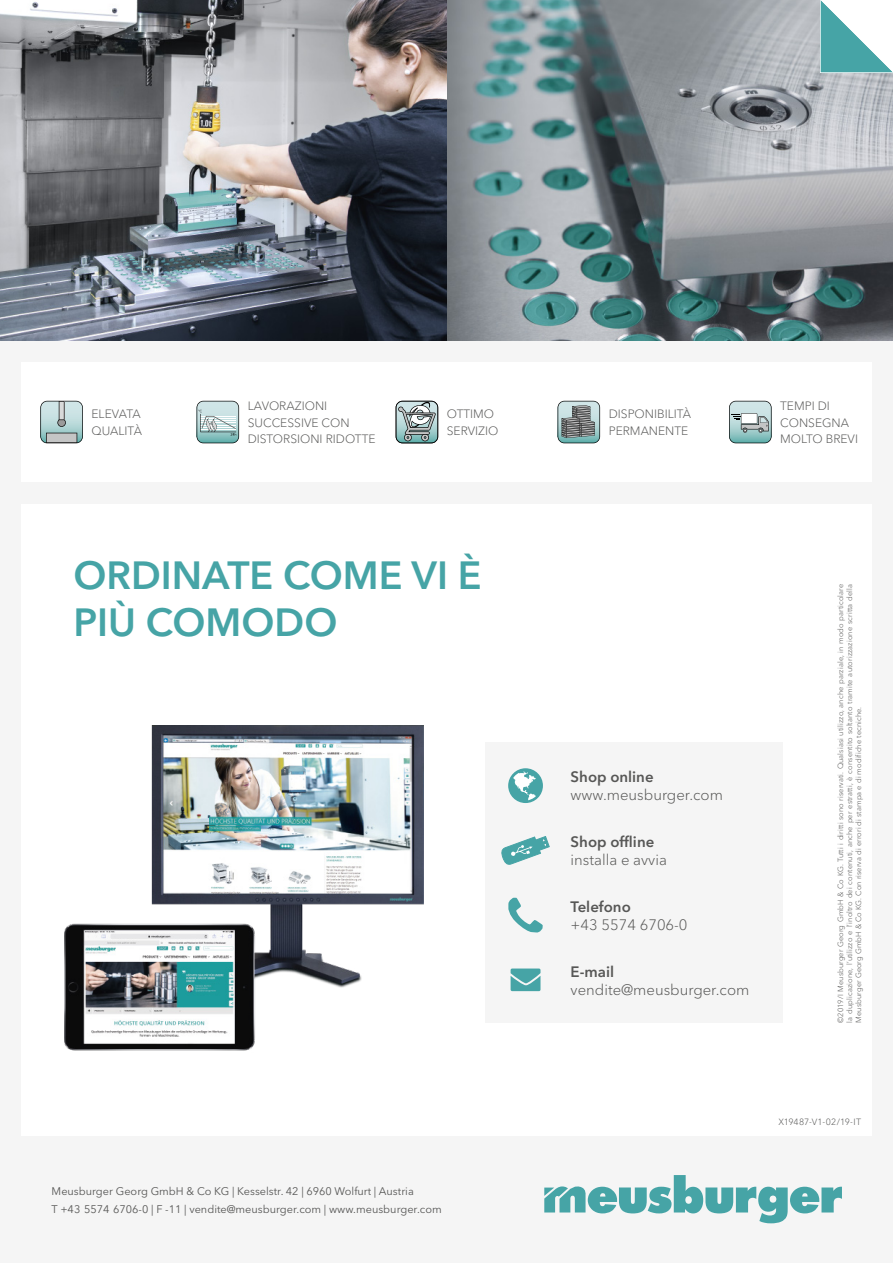
<style>
.page{position:relative;width:893px;height:1263px;background:#fff}
.page>*{position:absolute;margin:0;border:0;box-sizing:border-box;transform-origin:0 0}
.t1{font:600 39px/46.8px "Avenir Next W1 G";color:#46a4a6}
.t2{font:300 15px "Avenir Next W1 G";color:#575756}
.t3{font:600 15px "Avenir Next W1 G";color:#575756}
.t4{font:300 12px/16.5px "Avenir Next W1 G";color:#575756}
.t5{font:10.95px/17.5px "Avenir Next W1 G";color:#575756}
.t6{font:300 9px "Avenir Next W1 G";letter-spacing:-.005em;color:#575756}
.t7{font:300 7.5px/9px "Avenir Next W1 G";letter-spacing:.01em;color:#575756;text-align:justify}
</style>
<div class="page">
<div style="left:0;top:340px;width:893px;height:923px;background:#f5f5f5"></div>
<div style="left:21px;top:340px;width:851px;height:795px;background:#fff"></div>
<div style="left:0;top:340px;width:893px;height:21px;background:#f5f5f5"></div>
<div style="left:0;top:483px;width:893px;height:21px;background:#f5f5f5"></div>
<div style="left:486px;top:743px;width:297px;height:280px;background:#f5f5f5"></div>
<svg style="left:544px;top:1175px;width:298px;height:48px"></svg>
<div style="left:508px;top:768px;width:35px;height:35px;background:#46a4a6;border-radius:50%"></div>
<svg style="left:513px;top:771px;width:23px;height:29px"></svg>
<svg style="left:508px;top:898px;width:35px;height:34px"></svg>
<svg style="left:511px;top:968px;width:29px;height:23px"></svg>
<svg style="left:502px;top:836px;width:47px;height:28px"></svg>
<svg style="left:197px;top:401px;width:42px;height:43px;background:#acc8c8"></svg>
<svg style="left:40px;top:401px;width:43px;height:43px;background:#adc1c2"></svg>
<svg style="left:396px;top:401px;width:42px;height:43px;background:#93a6a6"></svg>
<svg style="left:729px;top:401px;width:42px;height:43px;background:#a5c0c0"></svg>
<svg style="left:558px;top:401px;width:42px;height:43px;background:#8b9d9e"></svg>
<img style="left:0;top:0;width:893px;height:340px">
<img style="left:65px;top:726px;width:359px;height:325px">
<svg style="left:821px;top:0;width:72px;height:72px"></svg>
<h3 class="t4" style="left:248px;top:398px;width:129px">LAVORAZIONI<br>SUCCESSIVE CON<br>DISTORSIONI RIDOTTE</h3>
<h3 class="t4" style="left:92px;top:406px;width:52px">ELEVATA<br>QUALITÀ</h3>
<h3 class="t4" style="left:447px;top:406px;width:53px">OTTIMO<br>SERVIZIO</h3>
<h3 class="t4" style="left:780px;top:398px;width:79px">TEMPI DI<br>CONSEGNA<br>MOLTO BREVI</h3>
<h3 class="t4" style="left:609px;top:406px;width:84px">DISPONIBILITÀ<br>PERMANENTE</h3>
<h1 class="t1" style="left:73px;top:551px;width:410px">ORDINATE COME VI È<br>PIÙ COMODO</h1>
<h3 class="t5" style="left:52px;top:1183px;width:392px">Meusburger Georg GmbH &amp; Co KG | Kesselstr. 42 | 6960 Wolfurt | Austria<br>T +43 5574 6706-0 | F -11 | vendite@meusburger.com | www.meusburger.com</h3>
<h2 class="t3" style="left:571px;top:768px;width:85px">Shop online</h2>
<h2 class="t2" style="left:571px;top:786px;width:154px">www.meusburger.com</h2>
<h2 class="t3" style="left:571px;top:833px;width:85px">Shop offline</h2>
<h2 class="t2" style="left:571px;top:851px;width:98px">installa e avvia</h2>
<h2 class="t3" style="left:571px;top:897px;width:62px">Telefono</h2>
<h2 class="t2" style="left:571px;top:915px;width:118px">+43 5574 6706-0</h2>
<h2 class="t3" style="left:571px;top:962px;width:45px">E-mail</h2>
<h2 class="t2" style="left:571px;top:980px;width:180px">vendite@meusburger.com</h2>
<p class="t7" style="left:836px;top:1023px;width:440px;rotate:-90deg">©2019/I Meusburger Georg GmbH &amp; Co KG. Tutti i diritti sono riservati. Qualsiasi utilizzo, anche parziale, in modo particolare la duplicazione, l’utilizzo e l’inoltro dei contenuti, anche per estratti, è consentito soltanto tramite autorizzazione scritta della Meusburger Georg GmbH &amp; Co KG. Con riserva di errori di stampa e di modifiche tecniche.</p>
<p class="t6" style="left:778px;top:1116px;width:84px">X19487-V1-02/19-IT</p>
</div>
